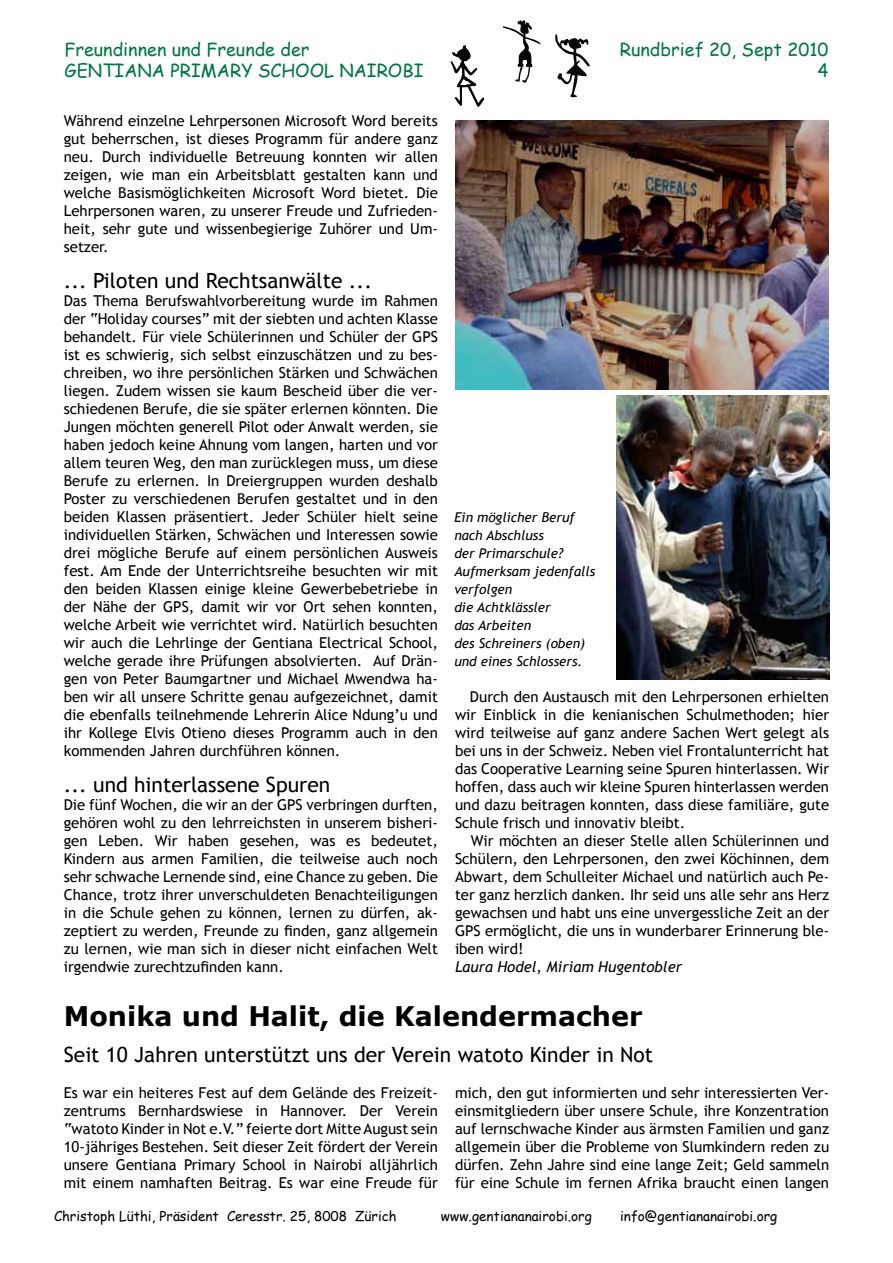
<style>
.page{position:relative;width:893px;height:1263px;background:#fff}
.page>*{position:absolute;margin:0;border:0;box-sizing:border-box;transform-origin:0 0}
.t1{font:700 27px "Verdana";color:#000}
.t2{font:21px "Trebuchet MS";color:#000}
.t3{font:18px/21.6px "Comic Sans MS";color:#007642}
.t4{font:15px/18px "Trebuchet MS";color:#000;text-align:justify}
.t5{font:italic 15px "Trebuchet MS";color:#000}
.t6{font:italic 13.5px/18px "Trebuchet MS";color:#000}
.t7{font:13.5px "Comic Sans MS";color:#000}
</style>
<div class="page">
<svg style="left:502px;top:20px;width:39px;height:63px"></svg>
<svg style="left:450px;top:45px;width:35px;height:62px"></svg>
<svg style="left:555px;top:34px;width:35px;height:64px"></svg>
<img style="left:617px;top:396px;width:212px;height:283px">
<img style="left:455px;top:121px;width:373px;height:268px">
<p class="t3" style="left:64px;top:38px;width:360px">Freundinnen und Freunde der<br>GENTIANA PRIMARY SCHOOL NAIROBI</p>
<p class="t3" style="left:620px;top:38px;width:210px;text-align:right">Rundbrief 20, Sept 2010<br>4</p>
<p class="t4" style="left:64px;top:112px;width:376px">Während einzelne Lehrpersonen Microsoft Word bereits gut beherrschen, ist dieses Programm für andere ganz neu. Durch individuelle Betreuung konnten wir allen zeigen, wie man ein Arbeitsblatt gestalten kann und welche Basismöglichkeiten Microsoft Word bietet. Die Lehrpersonen waren, zu unserer Freude und Zufrieden&shy;heit, sehr gute und wissenbegierige Zuhörer und Um&shy;setzer.</p>
<h2 class="t2" style="left:64px;top:268px;width:310px">... Piloten und Rechtsanwälte ...</h2>
<p class="t4" style="left:64px;top:292px;width:376px">Das Thema Berufswahlvorbereitung wurde im Rahmen der “Holiday courses” mit der siebten und achten Klasse behandelt. Für viele Schülerinnen und Schüler der GPS ist es schwierig, sich selbst einzuschätzen und zu bes&shy;chreiben, wo ihre persönlichen Stärken und Schwächen liegen. Zudem wissen sie kaum Bescheid über die ver&shy;schiedenen Berufe, die sie später erlernen könnten. Die Jungen möchten generell Pilot oder Anwalt werden, sie haben jedoch keine Ahnung vom langen, harten und vor allem teuren Weg, den man zurücklegen muss, um diese Berufe zu erlernen. In Dreiergruppen wurden deshalb Poster zu verschiedenen Berufen gestaltet und in den beiden Klassen präsentiert. Jeder Schüler hielt seine individuellen Stärken, Schwächen und Interessen sowie drei mögliche Berufe auf einem persönlichen Ausweis fest. Am Ende der Unterrichtsreihe besuchten wir mit den beiden Klassen einige kleine Gewerbebetriebe in der Nähe der GPS, damit wir vor Ort sehen konnten, welche Arbeit wie verrichtet wird. Natürlich besuchten wir auch die Lehrlinge der Gentiana Electrical School, welche gerade ihre Prüfungen absolvierten. Auf Drän&shy;gen von Peter Baumgartner und Michael Mwendwa ha&shy;ben wir all unsere Schritte genau aufgezeichnet, damit die ebenfalls teilnehmende Lehrerin Alice Ndung’u und ihr Kollege Elvis Otieno dieses Programm auch in den kommenden Jahren durchführen können.</p>
<h2 class="t2" style="left:64px;top:772px;width:268px">... und hinterlassene Spuren</h2>
<p class="t4" style="left:64px;top:796px;width:376px">Die fünf Wochen, die wir an der GPS verbringen durften, gehören wohl zu den lehrreichsten in unserem bisheri&shy;gen Leben. Wir haben gesehen, was es bedeutet, Kindern aus armen Familien, die teilweise auch noch sehr schwache Lernende sind, eine Chance zu geben. Die Chance, trotz ihrer unverschuldeten Benachteiligungen in die Schule gehen zu können, lernen zu dürfen, ak&shy;zeptiert zu werden, Freunde zu finden, ganz allgemein zu lernen, wie man sich in dieser nicht einfachen Welt irgendwie zurechtzufinden kann.</p>
<p class="t6" style="left:454px;top:508px;width:142px">Ein möglicher Beruf nach Abschluss<br>der Primarschule?<br>Aufmerksam jedenfalls verfolgen<br>die Achtklässler<br>das Arbeiten<br>des Schreiners (oben) und eines Schlossers.</p>
<p class="t4" style="left:455px;top:688px;width:376px;text-indent:15px">Durch den Austausch mit den Lehrpersonen erhielten wir Einblick in die kenianischen Schulmethoden; hier wird teilweise auf ganz andere Sachen Wert gelegt als bei uns in der Schweiz. Neben viel Frontalunterricht hat das Cooperative Learning seine Spuren hinterlassen. Wir hoffen, dass auch wir kleine Spuren hinterlassen werden und dazu beitragen konnten, dass diese familiäre, gute Schule frisch und innovativ bleibt.</p>
<p class="t4" style="left:455px;top:832px;width:376px;text-indent:16px">Wir möchten an dieser Stelle allen Schülerinnen und Schülern, den Lehrpersonen, den zwei Köchinnen, dem Abwart, dem Schulleiter Michael und natürlich auch Pe&shy;ter ganz herzlich danken. Ihr seid uns alle sehr ans Herz gewachsen und habt uns eine unvergessliche Zeit an der GPS ermöglicht, die uns in wunderbarer Erinnerung ble&shy;iben wird!</p>
<p class="t5" style="left:455px;top:958px;width:229px">Laura Hodel, Miriam Hugentobler</p>
<h1 class="t1" style="left:64px;top:999px;width:580px">Monika und Halit, die Kalendermacher</h1>
<h2 class="t2" style="left:64px;top:1042px;width:591px">Seit 10 Jahren unterstützt uns der Verein watoto Kinder in Not</h2>
<p class="t4" style="left:64px;top:1084px;width:376px">Es war ein heiteres Fest auf dem Gelände des Freizeit&shy;zentrums Bernhardswiese in Hannover. Der Verein “watoto Kinder in Not e.V.” feierte dort Mitte August sein 10-jähriges Bestehen. Seit dieser Zeit fördert der Verein unsere Gentiana Primary School in Nairobi alljährlich mit einem namhaften Beitrag. Es war eine Freude für</p>
<p class="t4" style="left:455px;top:1084px;width:376px">mich, den gut informierten und sehr interessierten Ver&shy;einsmitgliedern über unsere Schule, ihre Konzentration auf lernschwache Kinder aus ärmsten Familien und ganz allgemein über die Probleme von Slumkindern reden zu dürfen. Zehn Jahre sind eine lange Zeit; Geld sammeln für eine Schule im fernen Afrika braucht einen langen</p>
<p class="t7" style="left:54px;top:1206px;width:344px">Christoph Lüthi, Präsident Ceresstr. 25, 8008 Zürich</p>
<p class="t7" style="left:441px;top:1206px;width:152px">www.gentiananairobi.org</p>
<p class="t7" style="left:620px;top:1206px;width:159px">info@gentiananairobi.org</p>
</div>
